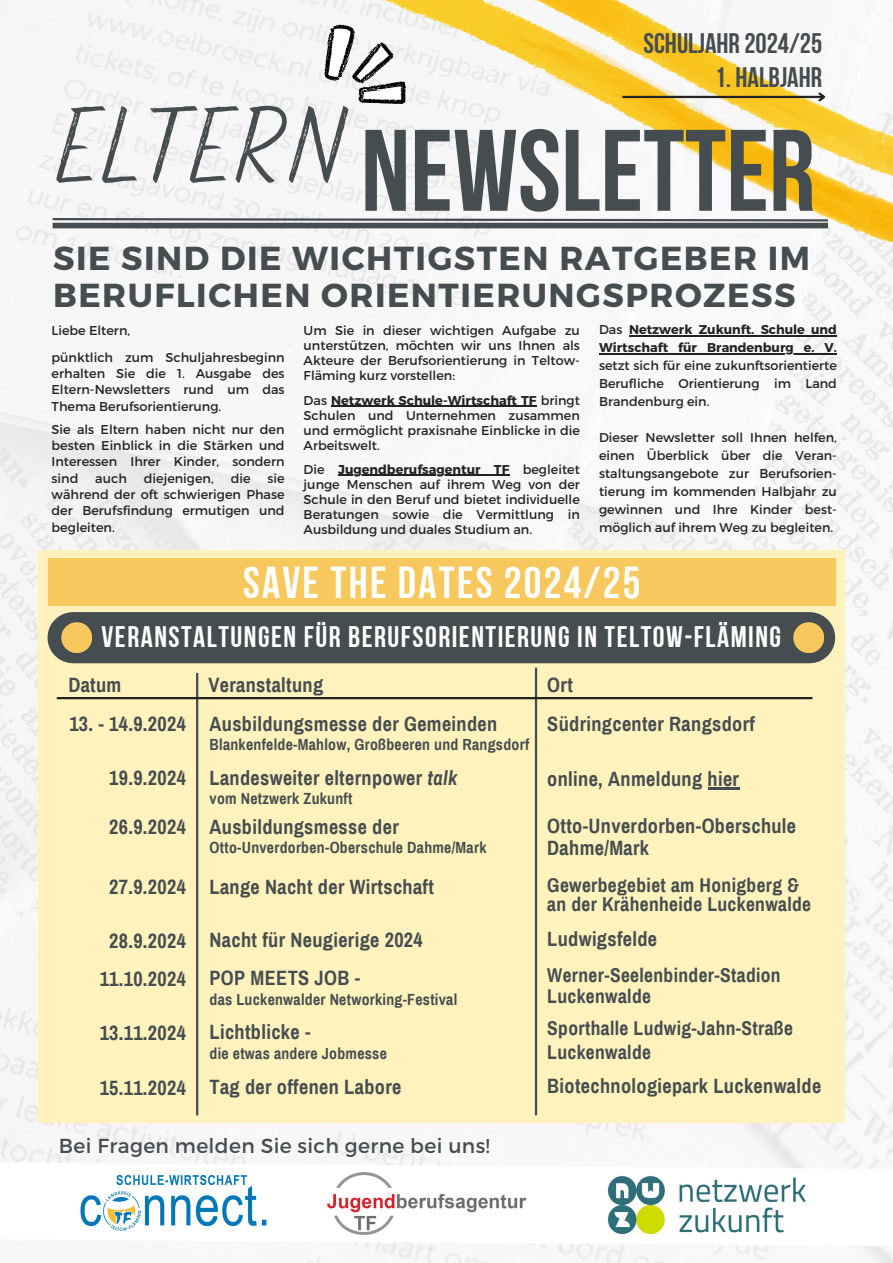
<style>
.page{position:relative;width:893px;height:1263px;background:#fff}
.page>*{position:absolute;margin:0;border:0;box-sizing:border-box;transform-origin:0 0}
.t1{font:115.57px "Bebas Neue Cyrillic";color:#464d50}
.t2{font:108px "Pinatas Marks Rough";color:#464d50}
.t3{font:44.7px "Bebas Neue Cyrillic";letter-spacing:.05em;color:#fff}
.t4{font:700 33.22px/36.6px "Montserrat";letter-spacing:.045em;color:#464d50}
.t5{font:29.7px "Bebas Neue Cyrillic";letter-spacing:.05em;color:#fff}
.t6{font:700 28.28px "Bebas Neue";color:#464d50}
.t7{font:700 20.25px/37.7px "Archivo Narrow";letter-spacing:.015em;color:#464d50;text-align:center}
.t8{font:20.25px "Montserrat";letter-spacing:.015em;color:#464d50}
.t9{font:700 19.5px/19.6px "Archivo Narrow";letter-spacing:.015em;color:#464d50}
.t10{font:700 15.75px "Archivo Narrow";letter-spacing:.015em;color:#464d50}
.t11{font:12.75px/15.1px "Montserrat";color:#242323;text-align:justify}
.t12{font:700 12.75px "Montserrat";color:#242323}
.s1{font-weight:700}
.s2{font-weight:400}
.s3{font-style:italic}
</style>
<div class="page">
<img style="left:0;top:0;width:893px;height:1134px">
<img style="left:264px;top:0;width:629px;height:242px">
<div style="left:38px;top:550px;width:807px;height:572px;background:#fff2bc"></div>
<div style="left:48px;top:559px;width:787px;height:47px;background:#f7c85d"></div>
<hr style="left:622px;top:96px;width:202px;height:2px;background:#242323">
<svg style="left:816px;top:90px;width:12px;height:13px"></svg>
<svg style="left:314px;top:12px;width:96px;height:108px"></svg>
<div style="left:53px;top:223px;width:775px;height:5px;background:#464d50"></div>
<svg style="left:50px;top:217px;width:780px;height:6px"></svg>
<div style="left:73px;top:612px;width:736px;height:51px;background:#464d50"></div>
<div style="left:793px;top:622px;width:31px;height:31px;background:#f7c85d;border-radius:50%"></div>
<div style="left:61px;top:622px;width:31px;height:31px;background:#f7c85d;border-radius:50%"></div>
<svg style="left:0;top:1134px;width:893px;height:20px"></svg>
<svg style="left:0;top:1154px;width:893px;height:109px"></svg>
<img style="left:605px;top:1174px;width:204px;height:62px">
<img style="left:321px;top:1167px;width:209px;height:69px">
<img style="left:73px;top:1170px;width:201px;height:64px">
<hr style="left:196px;top:673px;width:2px;height:442px;background:#464d50">
<hr style="left:535px;top:668px;width:2px;height:447px;background:#464d50">
<hr style="left:57px;top:697px;width:755px;height:2px;background:#242323">
<hr style="left:707px;top:787px;width:32px;height:2px;background:#464d50">
<hr style="left:331px;top:406px;width:205px;height:1px;background:#242323">
<hr style="left:338px;top:475px;width:171px;height:1px;background:#242323">
<hr style="left:629px;top:335px;width:208px;height:2px;background:#242323">
<hr style="left:599px;top:353px;width:238px;height:2px;background:#242323">
<p class="t2" style="left:55px;top:77px;width:296px">ELTERN</p>
<h6 class="t6" style="left:643px;top:32px;width:180px">SCHULJAHR 2024/25</h6>
<h6 class="t6" style="left:714px;top:66px;width:109px">1. HALBJAHR</h6>
<p class="t1" style="left:361px;top:124px;width:456px">NEWSLETTER</p>
<h6 class="t4" style="left:53px;top:238px;width:758px">SIE SIND DIE WICHTIGSTEN RATGEBER IM<br>BERUFLICHEN ORIENTIERUNGSPROZESS</h6>
<p class="t11" style="left:52px;top:322px;width:80px">Liebe Eltern,</p>
<p class="t11" style="left:52px;top:348px;width:234px;line-height:16.4px">pünktlich zum Schuljahresbeginn erhalten Sie die 1. Ausgabe des Eltern-Newsletters rund um das Thema Berufsorientierung.</p>
<p class="t11" style="left:52px;top:420px;width:234px;line-height:16.4px">Sie als Eltern haben nicht nur den besten Einblick in die Stärken und Interessen Ihrer Kinder, sondern sind</p>
<p class="t11" style="left:52px;top:469px;width:234px;line-height:16.4px;text-indent:216px">sie während der oft schwierigen Phase der Berufsfindung ermutigen und begleiten.</p>
<p class="t11" style="left:95px;top:470px;width:33px">auch</p>
<p class="t11" style="left:144px;top:470px;width:72px">diejenigen,</p>
<p class="t11" style="left:231px;top:470px;width:21px">die</p>
<p class="t11" style="left:304px;top:322px;width:278px">Um Sie in dieser wichtigen Aufgabe zu unterstützen, möchten wir uns Ihnen als Akteure der Berufsorientierung in Teltow-Fläming kurz vorstellen:</p>
<p class="t11" style="left:304px;top:392px;width:278px">Das <span class="s1">Netzwerk Schule-Wirtschaft TF</span> bringt Schulen und Unternehmen zusammen und ermöglicht praxisnahe Einblicke in die Arbeitswelt.</p>
<p class="t11" style="left:304px;top:461px;width:23px">Die</p>
<p class="t11" style="left:304px;top:461px;width:278px;text-indent:35px"><span class="s1">Jugendberufsagentur TF</span> begleitet junge Menschen auf ihrem Weg von der Schule in den Beruf und bietet individuelle Beratungen sowie die Vermittlung in Ausbildung und duales Studium an.</p>
<p class="t12" style="left:599px;top:322px;width:239px"><span class="s2">Das</span> Netzwerk Zukunft. Schule und</p>
<p class="t11" style="left:599px;top:338px;width:239px;line-height:18px"><span class="s1">Wirtschaft für Brandenburg e. V. </span>setzt sich für eine zukunftsorientierte Berufliche Orientierung im Land Brandenburg ein.</p>
<p class="t11" style="left:599px;top:428px;width:239px;line-height:18px">Dieser Newsletter soll Ihnen helfen, einen Überblick über die Veran-</p>
<p class="t11" style="left:599px;top:464px;width:239px;line-height:18px">staltungsangebote zur Berufsorien&shy;tierung im kommenden Halbjahr zu gewinnen und Ihre Kinder best&shy;möglich auf ihrem Weg zu begleiten.</p>
<h6 class="t3" style="left:243px;top:565px;width:399px">SAVE THE DATES 2024/25</h6>
<p class="t5" style="left:101px;top:625px;width:681px">VERANSTALTUNGEN FÜR BERUFSORIENTIERUNG IN TELTOW-FLÄMING</p>
<p class="t7" style="left:68px;top:666px;width:55px">Datum</p>
<p class="t7" style="left:208px;top:666px;width:116px">Veranstaltung</p>
<p class="t7" style="left:547px;top:666px;width:27px">Ort</p>
<h6 class="t7" style="left:69px;top:705px;width:118px">13. - 14.9.2024</h6>
<h6 class="t7" style="left:109px;top:760px;width:78px">19.9.2024</h6>
<h6 class="t7" style="left:109px;top:809px;width:78px">26.9.2024</h6>
<p class="t7" style="left:109px;top:868px;width:78px">27.9.2024</p>
<p class="t7" style="left:100px;top:922px;width:88px">28.9.2024<br>11.10.2024</p>
<p class="t7" style="left:100px;top:1014px;width:88px">13.11.2024</p>
<p class="t7" style="left:100px;top:1069px;width:88px">15.11.2024</p>
<h3 class="t7" style="left:209px;top:705px;width:289px">Ausbildungsmesse der Gemeinden</h3>
<p class="t10" style="left:209px;top:736px;width:321px">Blankenfelde-Mahlow, Großbeeren und Rangsdorf</p>
<p class="t7" style="left:209px;top:759px;width:249px">Landesweiter elternpower <span class="s3">talk</span></p>
<p class="t10" style="left:209px;top:790px;width:144px">vom Netzwerk Zukunft</p>
<p class="t7" style="left:209px;top:808px;width:191px">Ausbildungsmesse der</p>
<p class="t10" style="left:209px;top:839px;width:278px">Otto-Unverdorben-Oberschule Dahme/Mark</p>
<p class="t7" style="left:209px;top:868px;width:226px">Lange Nacht der Wirtschaft</p>
<p class="t7" style="left:209px;top:921px;width:215px">Nacht für Neugierige 2024</p>
<p class="t7" style="left:209px;top:960px;width:152px">POP MEETS JOB -</p>
<h2 class="t10" style="left:209px;top:991px;width:249px">das Luckenwalder Networking-Festival</h2>
<h4 class="t7" style="left:209px;top:1014px;width:103px">Lichtblicke -</h4>
<p class="t10" style="left:209px;top:1045px;width:179px">die etwas andere Jobmesse</p>
<p class="t7" style="left:209px;top:1068px;width:193px">Tag der offenen Labore</p>
<h3 class="t8" style="left:59px;top:1132px;width:432px">Bei Fragen melden Sie sich gerne bei uns!</h3>
<p class="t7" style="left:547px;top:705px;width:209px">Südringcenter Rangsdorf</p>
<p class="t7" style="left:547px;top:760px;width:193px">online, Anmeldung hier</p>
<p class="t7" style="left:547px;top:815px;width:250px;line-height:21.8px;text-align:left">Otto-Unverdorben-Oberschule<br>Dahme/Mark</p>
<p class="t9" style="left:547px;top:875px;width:265px">Gewerbegebiet am Honigberg &amp; an der Krähenheide Luckenwalde</p>
<p class="t7" style="left:547px;top:920px;width:111px">Ludwigsfelde</p>
<p class="t9" style="left:547px;top:965px;width:235px;line-height:21.2px">Werner-Seelenbinder-Stadion<br>Luckenwalde</p>
<p class="t9" style="left:547px;top:1017px;width:247px;line-height:23.8px">Sporthalle Ludwig-Jahn-Straße<br>Luckenwalde</p>
<p class="t7" style="left:547px;top:1067px;width:275px">Biotechnologiepark Luckenwalde</p>
</div>
